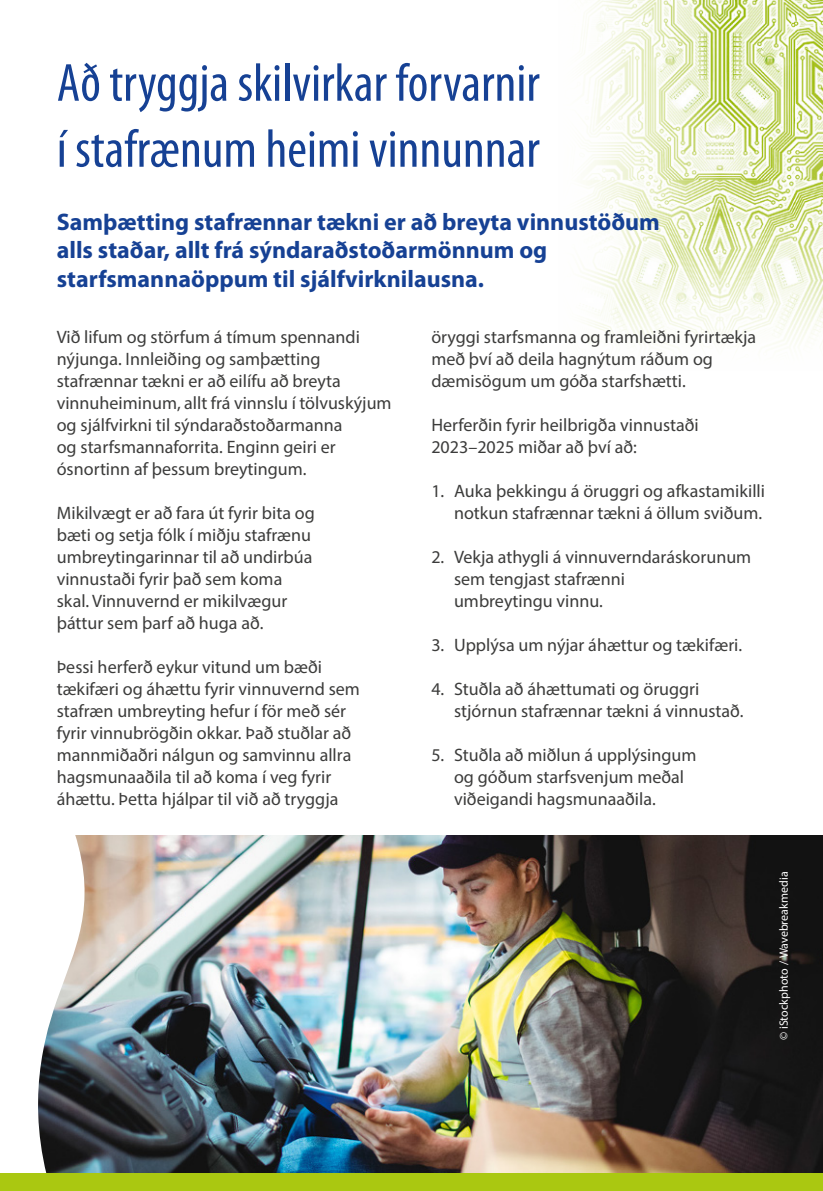
<style>
.page{position:relative;width:823px;height:1191px;background:#fff}
.page>*{position:absolute;margin:0;border:0;box-sizing:border-box;transform-origin:0 0}
.Title_H1{font:condensed 54px/66px "Myriad Pro";color:#164194}
.Paragraph_title{font:700 24px/28.8px "Myriad Pro";color:#164194}
.t1{font:18px/22px "Myriad Pro";color:#3c3c3b}
.t2{font:12px "Myriad Pro";color:#fff}
</style>
<div class="page">
<img style="left:583px;top:0;width:239px;height:345px">
<img style="left:98px;top:835px;width:724px;height:339px">
<svg style="left:0;top:835px;width:98px;height:339px"></svg>
<div style="left:0;top:1174px;width:822px;height:17px;background:#aac811"></div>
<h1 class="Title_H1" style="left:57px;top:49px;width:484px">Að tryggja skilvirkar forvarnir í stafrænum heimi vinnunnar</h1>
<p class="Paragraph_title" style="left:57px;top:207px;width:604px">Samþætting stafrænnar tækni er að breyta vinnustöðum alls staðar, allt frá sýndaraðstoðarmönnum og starfsmannaöppum til sjálfvirknilausna.</p>
<p class="t1" style="left:57px;top:325px;width:336px">Við lifum og störfum á tímum spennandi nýjunga. Innleiðing og samþætting stafrænnar tækni er að eilífu að breyta vinnuheiminum, allt frá vinnslu í tölvuskýjum og sjálfvirkni til sýndaraðstoðarmanna<br>og starfsmannaforrita. Enginn geiri er ósnortinn af þessum breytingum.</p>
<p class="t1" style="left:57px;top:501px;width:259px">Mikilvægt er að fara út fyrir bita og bæti og setja fólk í miðju stafrænu umbreytingarinnar til að undirbúa vinnustaði fyrir það sem koma skal. Vinnuvernd er mikilvægur þáttur sem þarf að huga að.</p>
<p class="t1" style="left:57px;top:655px;width:304px">Þessi herferð eykur vitund um bæði tækifæri og áhættu fyrir vinnuvernd sem stafræn umbreyting hefur í för með sér fyrir vinnubrögðin okkar. Það stuðlar að mannmiðaðri nálgun og samvinnu allra hagsmunaaðila til að koma í veg fyrir áhættu. Þetta hjálpar til við að tryggja</p>
<p class="t1" style="left:431px;top:325px;width:326px">öryggi starfsmanna og framleiðni fyrirtækja með því að deila hagnýtum ráðum og dæmisögum um góða starfshætti.</p>
<p class="t1" style="left:431px;top:413px;width:269px">Herferðin fyrir heilbrigða vinnustaði<br>2023–2025 miðar að því að:</p>
<p class="t1" style="left:431px;top:479px;width:335px;text-align:right">1. Auka þekkingu á öruggri og afkastamikilli notkun stafrænnar tækni á öllum sviðum.</p>
<p class="t1" style="left:454px;top:545px;width:298px;text-indent:-23px">2. Vekja athygli á vinnuverndaráskorunum sem tengjast stafrænni<br>umbreytingu vinnu.</p>
<p class="t1" style="left:431px;top:633px;width:312px">3. Upplýsa um nýjar áhættur og tækifæri.</p>
<p class="t1" style="left:454px;top:677px;width:291px;text-indent:-23px">4. Stuðla að áhættumati og öruggri stjórnun stafrænnar tækni á vinnustað.</p>
<p class="t1" style="left:454px;top:743px;width:244px;text-indent:-23px">5. Stuðla að miðlun á upplýsingum og góðum starfsvenjum meðal viðeigandi hagsmunaaðila.</p>
<p class="t2" style="left:775px;top:1040px;width:170px;rotate:-90deg">© iStockphoto / Wavebreakmedia</p>
</div>
